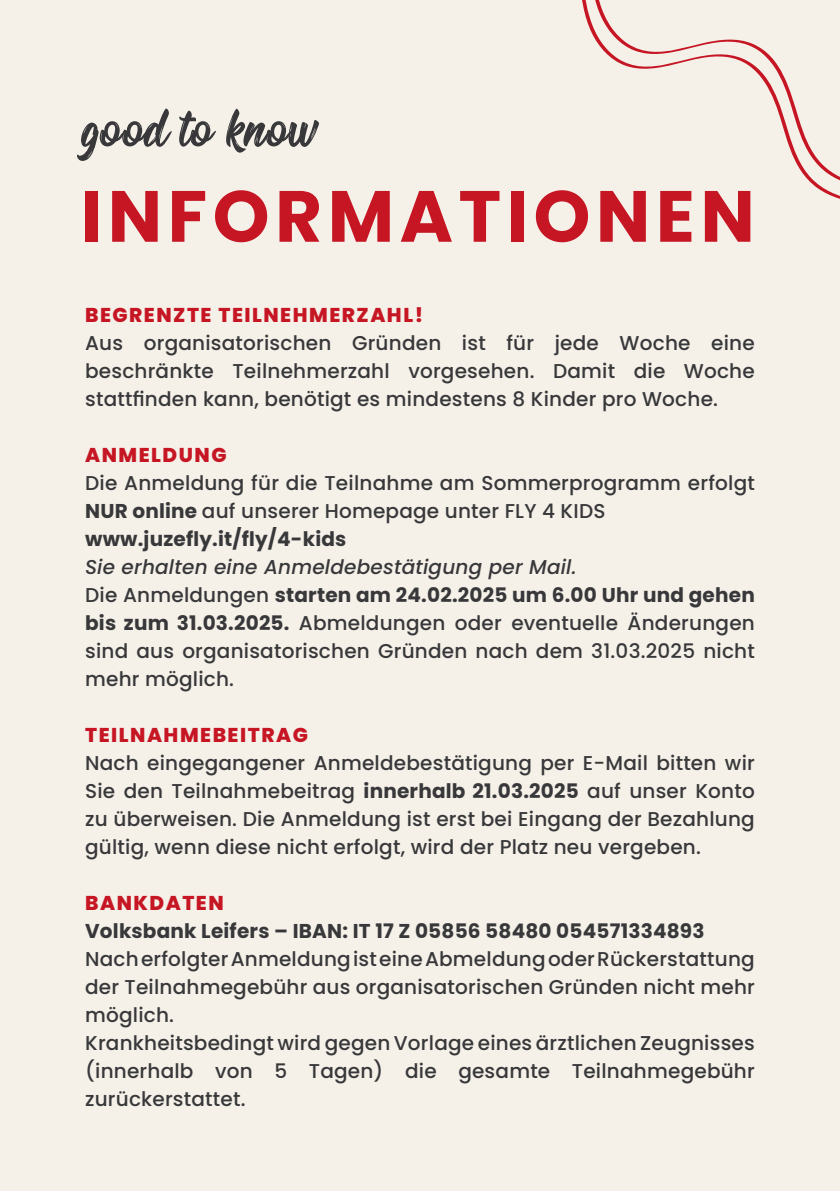
<style>
.page{position:relative;width:840px;height:1191px;background:#fff}
.page>*{position:absolute;margin:0;border:0;box-sizing:border-box;transform-origin:0 0}
.t1{font:700 72.4px "Poppins";letter-spacing:.075em;color:#c61624}
.t2{font:70px "Oraqle Script";letter-spacing:.015em;color:#38383a}
.t3{font:500 20px/28px "Poppins";letter-spacing:.01em;color:#38383a}
.t4{font:800 20px "Poppins";letter-spacing:.075em;color:#c61624}
.t5{font:700 20px "Poppins";letter-spacing:.01em;color:#38383a}
.s1{font-weight:700}
.s2{font-style:italic}
</style>
<div class="page">
<div style="left:0;top:0;width:839px;height:1191px;background:#f5f1e9"></div>
<svg style="left:582px;top:0;width:257px;height:199px"></svg>
<h2 class="t2" style="left:81px;top:94px;width:237px">good to know</h2>
<h1 class="t1" style="left:81px;top:174px;width:675px">INFORMATIONEN</h1>
<p class="t4" style="left:85px;top:303px;width:339px">BEGRENZTE TEILNEHMERZAHL!</p>
<p class="t3" style="left:85px;top:329px;width:670px;text-align:justify">Aus organisatorischen Gründen ist für jede Woche eine beschränkte Teilnehmerzahl vorgesehen. Damit die Woche stattfinden kann, benötigt es mindestens 8 Kinder pro Woche.</p>
<p class="t4" style="left:85px;top:443px;width:143px">ANMELDUNG</p>
<p class="t3" style="left:85px;top:469px;width:671px">Die Anmeldung für die Teilnahme am Sommerprogramm erfolgt<br><span class="s1">NUR online</span> auf unserer Homepage unter FLY 4 KIDS <span class="s1">www.juzefly.it/fly/4-kids</span></p>
<p class="t3" style="left:85px;top:553px;width:671px"><span class="s2">Sie erhalten eine Anmeldebestätigung per Mail.<br></span>Die Anmeldungen <span class="s1">starten am 24.02.2025 um 6.00 Uhr und gehen bis zum 31.03.2025.</span> Abmeldungen oder eventuelle Änderungen sind aus organisatorischen Gründen nach dem 31.03.2025 nicht mehr möglich.</p>
<p class="t4" style="left:85px;top:723px;width:224px">TEILNAHMEBEITRAG</p>
<p class="t3" style="left:85px;top:749px;width:671px;text-align:justify">Nach eingegangener Anmeldebestätigung per E-Mail bitten wir Sie den Teilnahmebeitrag <span class="s1">innerhalb 21.03.2025</span> auf unser Konto zu überweisen. Die Anmeldung ist erst bei Eingang der Bezahlung gültig, wenn diese nicht erfolgt, wird der Platz neu vergeben.</p>
<p class="t4" style="left:85px;top:891px;width:140px">BANKDATEN</p>
<p class="t5" style="left:85px;top:919px;width:620px">Volksbank Leifers – IBAN: IT 17 Z 05856 58480 054571334893</p>
<p class="t3" style="left:85px;top:945px;width:671px">Nach erfolgter Anmeldung ist eine Abmeldung oder Rückerstattung der Teilnahmegebühr aus organisatorischen Gründen nicht mehr möglich.<br>Krankheitsbedingt wird gegen Vorlage eines ärztlichen Zeugnisses (innerhalb von 5 Tagen) die gesamte Teilnahmegebühr zurückerstattet.</p>
</div>
